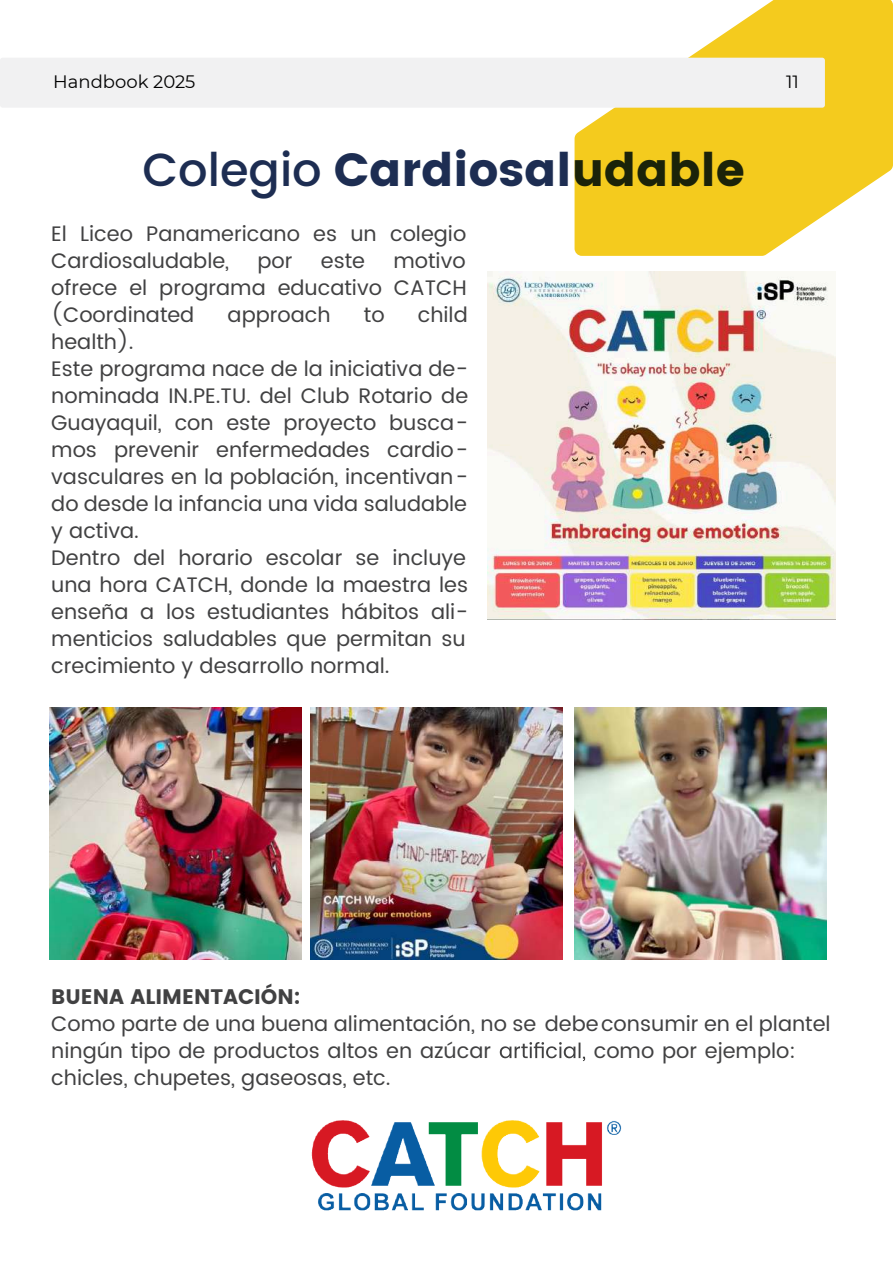
<style>
.page{position:relative;width:893px;height:1263px;background:#fff}
.page>*{position:absolute;margin:0;border:0;box-sizing:border-box;transform-origin:0 0}
.t1{font:700 46.35px "Poppins";color:#1d2d52}
.t2{font:21px/27px "Poppins";color:#414142}
.t3{font:700 21px "Poppins";color:#414142}
.t4{font:18px "Montserrat";color:#010101}
.t5{font:17.7px "Montserrat";color:#010101}
.s1{font-weight:500}
</style>
<div class="page">
<svg style="left:500px;top:1042px;width:81px;height:13px"></svg>
<svg style="left:575px;top:0;width:318px;height:256px;fill:#f4cb1e"></svg>
<div style="left:0;top:58px;width:825px;height:50px;background:#f1f1f2;border-radius:3px"></div>
<img style="left:311px;top:707px;width:251px;height:252px">
<img style="left:50px;top:707px;width:251px;height:252px">
<img style="left:575px;top:707px;width:251px;height:252px">
<img style="left:311px;top:1055px;width:311px;height:156px">
<img style="left:488px;top:272px;width:347px;height:348px">
<p class="t4" style="left:53px;top:69px;width:144px">Handbook 2025</p>
<p class="t5" style="left:786px;top:69px;width:14px">11</p>
<h1 class="t1" style="left:143px;top:143px;width:604px"><span class="s1">Colegio</span> Cardiosaludable</h1>
<p class="t2" style="left:51px;top:220px;width:416px">El Liceo Panamericano es un colegio<br>Cardiosaludable,</p>
<p class="t2" style="left:51px;top:247px;width:417px;text-align:justify;text-indent:342px">motivo ofrece el programa educativo CATCH (Coordinated</p>
<p class="t2" style="left:258px;top:247px;width:37px">por</p>
<p class="t2" style="left:321px;top:247px;width:46px">este</p>
<p class="t2" style="left:228px;top:301px;width:105px">approach</p>
<p class="t2" style="left:364px;top:301px;width:22px">to</p>
<p class="t2" style="left:418px;top:301px;width:51px">child</p>
<p class="t2" style="left:51px;top:328px;width:418px">health).<br>Este programa nace de la iniciativa de&shy;nominada IN.PE.TU. del Club Rotario de Guayaquil, con este proyecto busca&shy;mos prevenir enfermedades cardio&shy;vasculares en la población, incentivan&shy;do desde la infancia una vida saludable y activa.<br>Dentro del horario escolar se incluye una hora CATCH, donde la maestra les enseña a los estudiantes hábitos ali&shy;menticios saludables que permitan su crecimiento y desarrollo normal.</p>
<p class="t3" style="left:51px;top:984px;width:251px">BUENA ALIMENTACIÓN:</p>
<p class="t2" style="left:51px;top:1011px;width:781px">Como parte de una buena alimentación, no se debe consumir en el plantel ningún tipo de productos altos en azúcar</p>
<p class="t2" style="left:594px;top:1038px;width:204px">como por ejemplo:</p>
<p class="t2" style="left:51px;top:1065px;width:341px">chicles, chupetes, gaseosas, etc.</p>
</div>
